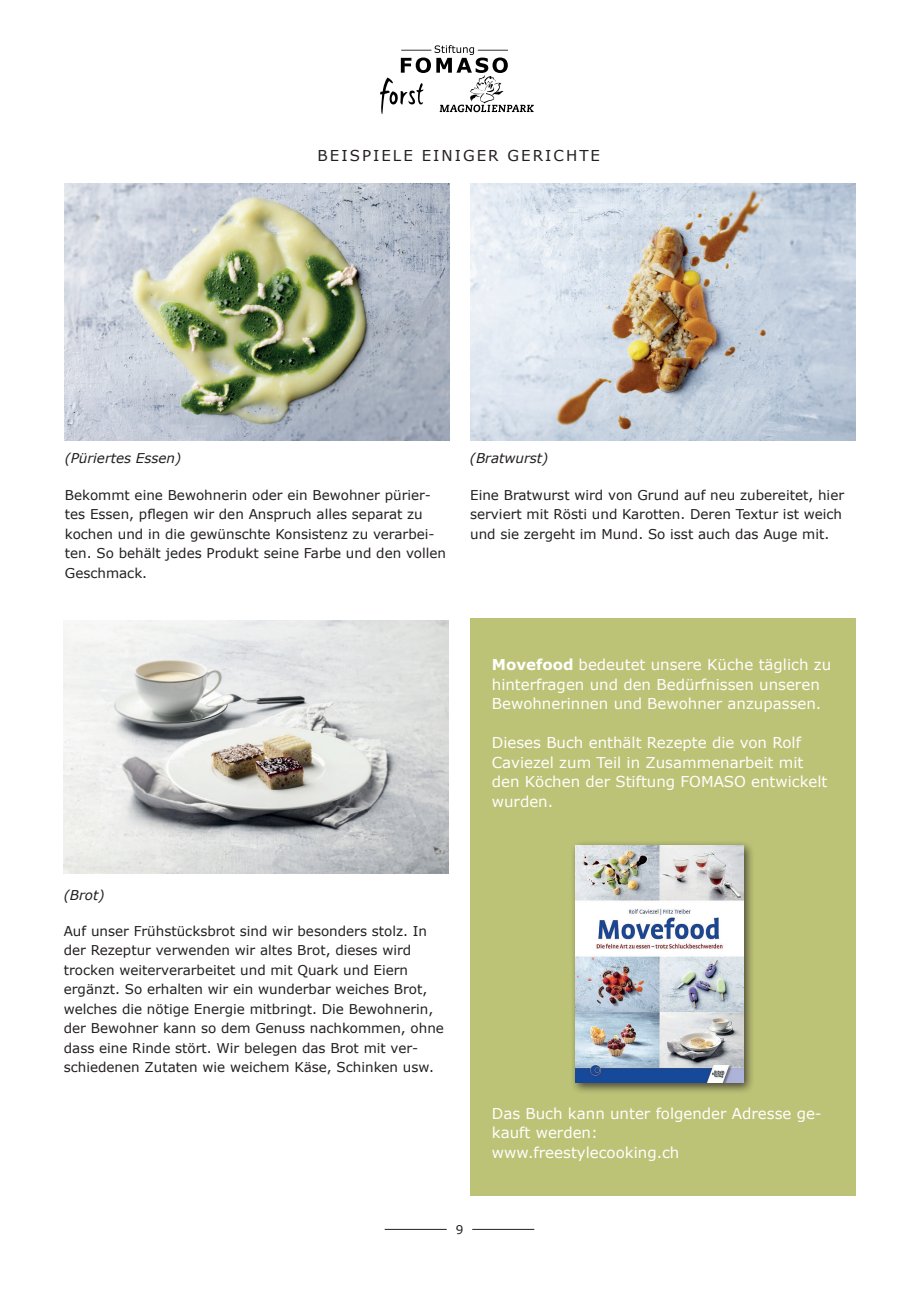
<style>
.page{position:relative;width:919px;height:1289px;background:#fff}
.page>*{position:absolute;margin:0;border:0;box-sizing:border-box;transform-origin:0 0}
.t1{font:15px/19.5px "Verdana";color:#fff}
.t2{font:15px "Verdana";letter-spacing:.135em;color:#231f20}
.t3{font:13.5px/19.5px "Verdana";color:#231f20}
.t4{font:italic 13.5px "Verdana";color:#231f20}
.t5{font:12px "Verdana";color:#231f20}
.s1{font-weight:700}
</style>
<div class="page">
<hr style="left:384px;top:1228px;width:62px;height:1px;background:#231f20">
<hr style="left:472px;top:1228px;width:62px;height:1px;background:#231f20">
<svg style="left:380px;top:45px;width:154px;height:69px"></svg>
<hr style="left:477px;top:50px;width:31px;height:1px;background:#2e3335">
<div style="left:470px;top:618px;width:386px;height:577px;background:#bdc376"></div>
<img style="left:64px;top:184px;width:385px;height:256px">
<img style="left:470px;top:184px;width:385px;height:256px">
<img style="left:63px;top:620px;width:385px;height:253px">
<div style="left:570px;top:840px;width:184px;height:254px;background:#231f20;opacity:.75"></div>
<img style="left:576px;top:845px;width:167px;height:237px">
<p class="t2" style="left:317px;top:146px;width:284px">BEISPIELE EINIGER GERICHTE</p>
<p class="t4" style="left:65px;top:449px;width:118px">(Püriertes Essen)</p>
<p class="t4" style="left:470px;top:449px;width:80px">(Bratwurst)</p>
<p class="t3" style="left:65px;top:485px;width:382px">Bekommt eine Bewohnerin oder ein Bewohner pürier&shy;tes Essen, pflegen wir den Anspruch alles separat zu kochen und in die gewünschte Konsistenz zu verarbei&shy;ten. So behält jedes Produkt seine Farbe und den vollen Geschmack.</p>
<p class="t3" style="left:470px;top:485px;width:375px">Eine Bratwurst wird von Grund auf neu zubereitet, hier serviert mit Rösti und Karotten. Deren Textur ist weich und sie zergeht im Mund. So isst auch das Auge mit.</p>
<p class="t1" style="left:492px;top:654px;width:341px"><span class="s1">Movefood</span> bedeutet unsere Küche täglich zu hinterfragen und den Bedürfnissen unseren<br>Bewohnerinnen und Bewohner anzupassen.</p>
<p class="t1" style="left:492px;top:732px;width:337px">Dieses Buch enthält Rezepte die von Rolf<br>Caviezel zum Teil in Zusammenarbeit mit den Köchen der Stiftung FOMASO entwickelt wurden.</p>
<p class="t4" style="left:64px;top:886px;width:42px">(Brot)</p>
<p class="t3" style="left:64px;top:920px;width:381px">Auf unser Frühstücksbrot sind wir besonders stolz. In der Rezeptur verwenden wir altes Brot, dieses wird trocken weiterverarbeitet und mit Quark und Eiern ergänzt. So erhalten wir ein wunderbar weiches Brot, welches die nötige Energie mitbringt. Die Bewohnerin, der Bewohner kann so dem Genuss nachkommen, ohne dass eine Rinde stört. Wir belegen das Brot mit ver&shy;schiedenen Zutaten wie weichem Käse, Schinken usw.</p>
<p class="t5" style="left:455px;top:1221px;width:9px">9</p>
<p class="t1" style="left:492px;top:1103px;width:331px">Das Buch kann unter folgender Adresse ge&shy;kauft werden:<br>www.freestylecooking.ch</p>
</div>
